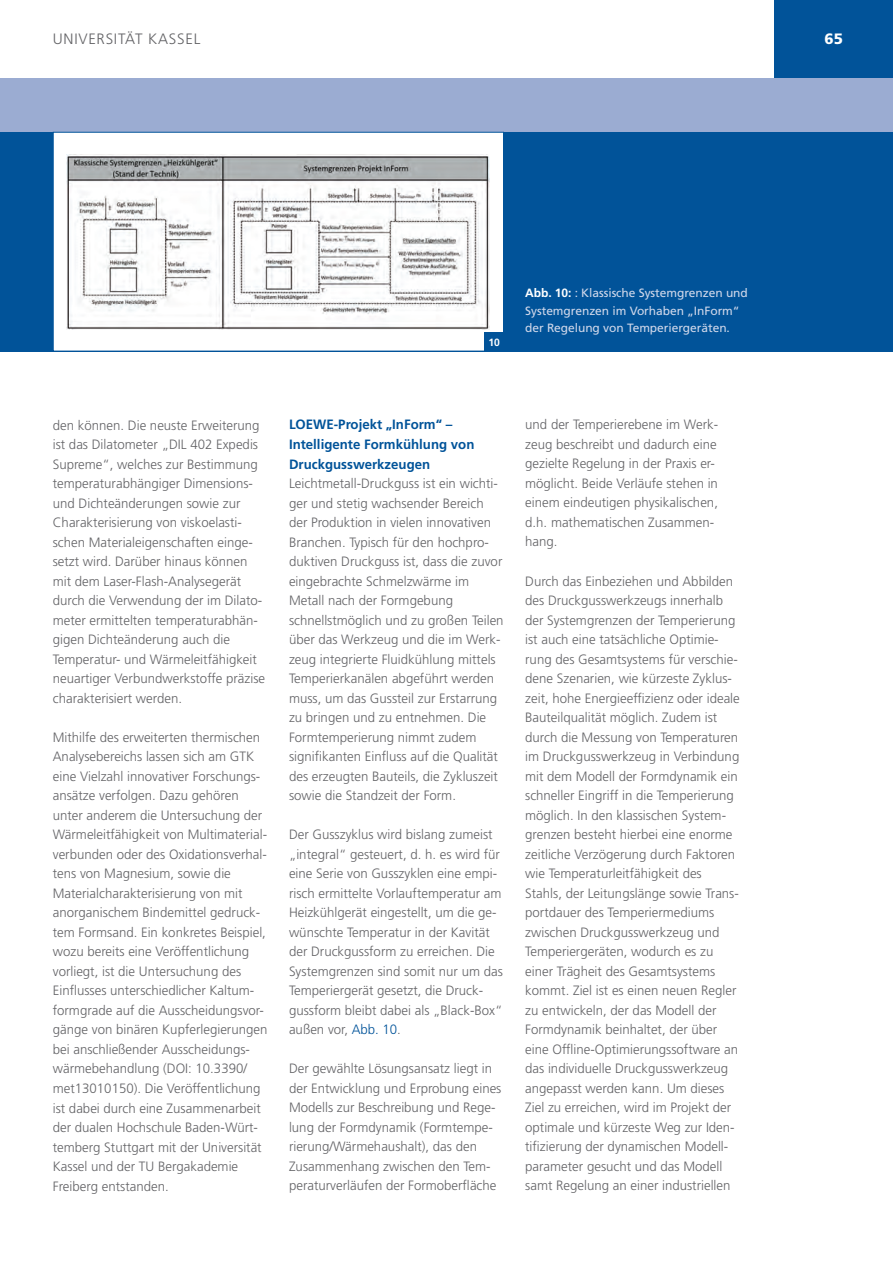
<style>
.page{position:relative;width:893px;height:1263px;background:#fff}
.page>*{position:absolute;margin:0;border:0;box-sizing:border-box;transform-origin:0 0}
.t1{font:300 15px "Frutiger LT Std";letter-spacing:.05em;color:#636366}
.t2{font:900 15px "Frutiger LT Std";color:#fff}
.t3{font:300 13.5px/19.5px "Frutiger LT Std";color:#636366}
.t4{font:700 13.5px/19.5px "Frutiger LT Std";color:#015399}
.t5{font:12px/17.2px "Frutiger LT Std";letter-spacing:-.005em;color:#cfd7ea}
.t6{font:700 10.5px "Frutiger LT Std";color:#fff}
.s1{font-weight:700;color:#fff}
.s2{color:#015399}
</style>
<div class="page">
<div style="left:0;top:132px;width:892px;height:219px;background:#015399"></div>
<div style="left:773px;top:0;width:119px;height:78px;background:#015399"></div>
<div style="left:0;top:78px;width:892px;height:54px;background:#9bacd2"></div>
<div style="left:53px;top:132px;width:450px;height:219px;background:#fff"></div>
<img style="left:67px;top:154px;width:422px;height:175px">
<div style="left:484px;top:332px;width:19px;height:19px;background:#015399"></div>
<p class="t1" style="left:53px;top:30px;width:149px">UNIVERSITÄT KASSEL</p>
<p class="t2" style="left:824px;top:29px;width:20px">65</p>
<p class="t6" style="left:488px;top:336px;width:13px">10</p>
<p class="t5" style="left:525px;top:284px;width:224px"><span class="s1">Abb. 10:</span> : Klassische Systemgrenzen und<br>Systemgrenzen im Vorhaben „InForm“ der Regelung von Temperiergeräten.</p>
<p class="t3" style="left:53px;top:415px;width:214px">den können. Die neuste Erweiterung ist das Dilatometer „DIL 402 Expedis Supreme“, welches zur Bestimmung temperaturabhängiger Dimensions&shy;und Dichteänderungen sowie zur Charakterisierung von viskoelasti&shy;schen Materialeigenschaften einge&shy;setzt wird. Darüber hinaus können mit dem Laser-Flash-Analysegerät durch die Verwendung der im Dilato&shy;meter ermittelten temperaturabhän&shy;gigen Dichteänderung auch die Temperatur- und Wärmeleitfähigkeit neuartiger Verbundwerkstoffe präzise charakterisiert werden.</p>
<p class="t3" style="left:53px;top:727px;width:216px">Mithilfe des erweiterten thermischen Analysebereichs lassen sich am GTK eine Vielzahl innovativer Forschungs&shy;ansätze verfolgen. Dazu gehören unter anderem die Untersuchung der Wärmeleitfähigkeit von Multimaterial&shy;verbunden oder des Oxidationsverhal&shy;tens von Magnesium, sowie die Materialcharakterisierung von mit anorganischem Bindemittel gedruck&shy;tem Formsand. Ein konkretes Beispiel, wozu bereits eine Veröffentlichung vorliegt, ist die Untersuchung des Einflusses unterschiedlicher Kaltum&shy;formgrade auf die Ausscheidungsvor&shy;gänge von binären Kupferlegierungen bei anschließender Ausscheidungs&shy;wärmebehandlung (DOI: 10.3390/ met13010150). Die Veröffentlichung ist dabei durch eine Zusammenarbeit der dualen Hochschule Baden-Würt&shy;temberg Stuttgart mit der Universität Kassel und der TU Bergakademie Freiberg entstanden.</p>
<p class="t4" style="left:289px;top:415px;width:187px">LOEWE-Projekt „InForm“ –<br>Intelligente Formkühlung von<br>Druckgusswerkzeugen</p>
<p class="t3" style="left:289px;top:473px;width:216px">Leichtmetall-Druckguss ist ein wichti&shy;ger und stetig wachsender Bereich der Produktion in vielen innovativen Branchen. Typisch für den hochpro&shy;duktiven Druckguss ist, dass die zuvor eingebrachte Schmelzwärme im Metall nach der Formgebung schnellstmöglich und zu großen Teilen über das Werkzeug und die im Werk&shy;zeug integrierte Fluidkühlung mittels Temperierkanälen abgeführt werden muss, um das Gussteil zur Erstarrung zu bringen und zu entnehmen. Die Formtemperierung nimmt zudem signifikanten Einfluss auf die Qualität des erzeugten Bauteils, die Zykluszeit sowie die Standzeit der Form.</p>
<p class="t3" style="left:289px;top:824px;width:215px">Der Gusszyklus wird bislang zumeist „integral“ gesteuert, d. h. es wird für eine Serie von Gusszyklen eine empi&shy;risch ermittelte Vorlauftemperatur am Heizkühlgerät eingestellt, um die ge&shy;wünschte Temperatur in der Kavität der Druckgussform zu erreichen. Die Systemgrenzen sind somit nur um das Temperiergerät gesetzt, die Druck&shy;gussform bleibt dabei als „Black-Box“ außen vor, <span class="s2">Abb. 10</span>.</p>
<p class="t3" style="left:289px;top:1058px;width:214px">Der gewählte Lösungsansatz liegt in der Entwicklung und Erprobung eines Modells zur Beschreibung und Rege&shy;lung der Formdynamik (Formtempe&shy;rierung/Wärmehaushalt), das den Zusammenhang zwischen den Tem&shy;peraturverläufen der Formoberfläche</p>
<p class="t3" style="left:525px;top:415px;width:194px">und der Temperierebene im Werk&shy;zeug beschreibt und dadurch eine gezielte Regelung in der Praxis er&shy;möglicht. Beide Verläufe stehen in einem eindeutigen physikalischen, d.h. mathematischen Zusammen&shy;hang.</p>
<p class="t3" style="left:525px;top:571px;width:216px">Durch das Einbeziehen und Abbilden des Druckgusswerkzeugs innerhalb der Systemgrenzen der Temperierung ist auch eine tatsächliche Optimie&shy;rung des Gesamtsystems für verschie&shy;dene Szenarien, wie kürzeste Zyklus&shy;zeit, hohe Energieeffizienz oder ideale Bauteilqualität möglich. Zudem ist durch die Messung von Temperaturen im Druckgusswerkzeug in Verbindung mit dem Modell der Formdynamik ein schneller Eingriff in die Temperierung möglich. In den klassischen System&shy;grenzen besteht hierbei eine enorme zeitliche Verzögerung durch Faktoren wie Temperaturleitfähigkeit des Stahls, der Leitungslänge sowie Trans&shy;portdauer des Temperiermediums zwischen Druckgusswerkzeug und Temperiergeräten, wodurch es zu einer Trägheit des Gesamtsystems kommt. Ziel ist es einen neuen Regler zu entwickeln, der das Modell der Formdynamik beinhaltet, der über eine Offline-Optimierungssoftware an das individuelle Druckgusswerkzeug angepasst werden kann. Um dieses Ziel zu erreichen, wird im Projekt der optimale und kürzeste Weg zur Iden&shy;tifizierung der dynamischen Modell&shy;parameter gesucht und das Modell samt Regelung an einer industriellen</p>
</div>
